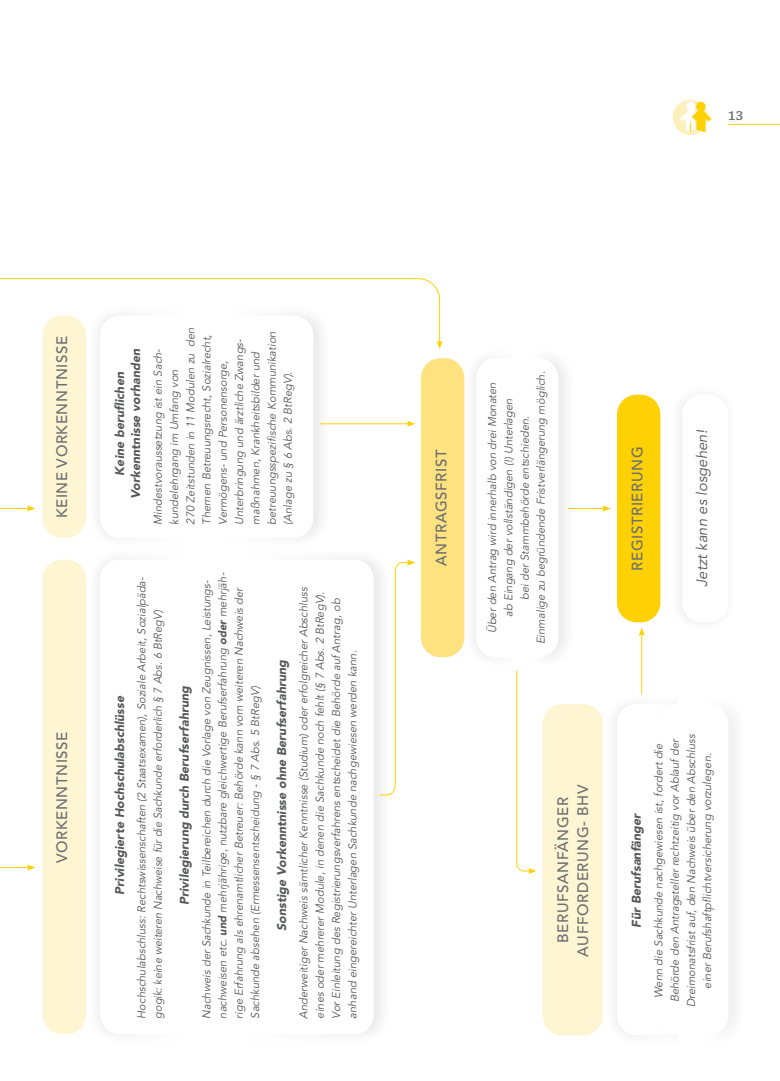
<style>
.page{position:relative;width:780px;height:1081px;background:#fff}
.page>*{position:absolute;margin:0;border:0;box-sizing:border-box;transform-origin:0 0}
.Head_Diagramm{font:500 15px/20px "Avenir LT Std";letter-spacing:.04em;color:#6c6d70;text-align:center}
.Text_Diagramm{font:italic 15px "Avenir LT Std";letter-spacing:-.005em;color:#57585a}
.t1{font:13.75px "Chaparral Pro Semibold Capt";color:#6c6d70}
.Subhead_Diagramm{font:italic 900 12.5px/16.2px "Avenir LT Std";letter-spacing:-.005em;color:#57585a;text-align:center}
.Text_Diagramm-2{font:italic 11.25px/16.2px "Avenir LT Std";color:#57585a}
.s1{font-weight:900}
</style>
<div class="page">
<hr style="left:728px;top:124px;width:52px;height:1px;background:#fed105">
<div style="left:672px;top:100px;width:36px;height:35px;background:#fef0bc;border-radius:50%"></div>
<svg style="left:680px;top:102px;width:31px;height:30px"></svg>
<div style="left:462px;top:346px;width:88px;height:323px;background:#231f20;opacity:.1"></div>
<div style="left:476px;top:358px;width:64px;height:299px;background:#fff;border-radius:19px"></div>
<div style="left:480px;top:337px;width:63px;height:341px;background:#fff"></div>
<div style="left:86px;top:547px;width:144px;height:499px;background:#fbfbfb"></div>
<div style="left:100px;top:559px;width:120px;height:475px;background:#fff;border-radius:19px"></div>
<div style="left:109px;top:526px;width:122px;height:542px;background:#fff"></div>
<div style="left:603px;top:692px;width:114px;height:355px;background:#fbfbfb"></div>
<div style="left:617px;top:704px;width:90px;height:331px;background:#fff;border-radius:19px"></div>
<div style="left:623px;top:680px;width:92px;height:379px;background:#fff"></div>
<div style="left:86px;top:304px;width:144px;height:246px;background:#fbfbfb"></div>
<div style="left:100px;top:315px;width:120px;height:223px;background:#fff;border-radius:19px"></div>
<div style="left:109px;top:300px;width:122px;height:253px;background:#fff"></div>
<div style="left:194px;top:547px;width:199px;height:499px;background:#f6f6f6"></div>
<div style="left:199px;top:559px;width:174px;height:475px;background:#fff;border-radius:19px"></div>
<div style="left:182px;top:526px;width:178px;height:542px;background:#fff"></div>
<div style="left:189px;top:304px;width:143px;height:246px;background:#f8f7f8"></div>
<div style="left:193px;top:315px;width:120px;height:223px;background:#fff;border-radius:19px"></div>
<div style="left:182px;top:300px;width:122px;height:253px;background:#fff"></div>
<div style="left:509px;top:347px;width:68px;height:322px;background:#231f20;opacity:.1"></div>
<div style="left:514px;top:358px;width:44px;height:299px;background:#fff;border-radius:19px"></div>
<div style="left:512px;top:337px;width:43px;height:341px;background:#fff"></div>
<div style="left:43px;top:559px;width:43px;height:475px;background:#fef5d2;border-radius:19px"></div>
<div style="left:542px;top:704px;width:60px;height:331px;background:#fef5d2;border-radius:19px"></div>
<div style="left:421px;top:358px;width:43px;height:299px;background:#ffe280;border-radius:19px"></div>
<div style="left:617px;top:395px;width:43px;height:227px;background:#fed105;border-radius:19px"></div>
<div style="left:43px;top:315px;width:43px;height:223px;background:#fef5d2;border-radius:19px"></div>
<svg style="left:516px;top:670px;width:20px;height:204px"></svg>
<svg style="left:0;top:278px;width:442px;height:71px"></svg>
<hr style="left:568px;top:508px;width:36px;height:1px;background:#fed105">
<svg style="left:602px;top:505px;width:8px;height:6px"></svg>
<svg style="left:0;top:864px;width:35px;height:6px"></svg>
<svg style="left:0;top:505px;width:35px;height:7px"></svg>
<hr style="left:641px;top:634px;width:1px;height:60px;background:#fed105">
<svg style="left:638px;top:627px;width:6px;height:9px"></svg>
<hr style="left:320px;top:423px;width:89px;height:1px;background:#fed105">
<svg style="left:407px;top:421px;width:8px;height:6px"></svg>
<svg style="left:380px;top:559px;width:35px;height:237px"></svg>
<p class="t1" style="left:728px;top:108px;width:17px">13</p>
<p class="Head_Diagramm" style="left:52px;top:518px;width:184px;rotate:-90deg">KEINE VORKENNTNISSE</p>
<p class="Head_Diagramm" style="left:52px;top:863px;width:133px;rotate:-90deg">VORKENNTNISSE</p>
<p class="Subhead_Diagramm" style="left:112px;top:499px;width:152px;rotate:-90deg">Keine beruflichen<br>Vorkenntnisse vorhanden</p>
<p class="Text_Diagramm-2" style="left:150px;top:525px;width:198px;rotate:-90deg">Mindestvoraussetzung ist ein Sach&shy;kundelehrgang im Umfang von<br>270 Zeitstunden in 11 Modulen zu den Themen Betreuungsrecht, Sozialrecht, Vermögens- und Personensorge, Unterbringung und ärztliche Zwangs&shy;maßnahmen, Krankheitsbilder und betreuungsspezifische Kommunikation (Anlage zu § 6 Abs. 2 BtRegV).</p>
<p class="Subhead_Diagramm" style="left:112px;top:894px;width:200px;rotate:-90deg">Privilegierte Hochschulabschlüsse</p>
<p class="Text_Diagramm-2" style="left:134px;top:1018px;width:443px;rotate:-90deg">Hochschulabschluss: Rechtswissenschaften (2 Staatsexamen), Soziale Arbeit, Sozialpäda&shy;gogik: keine weiteren Nachweise für die Sachkunde erforderlich § 7 Abs. 6 BtRegV)</p>
<p class="Subhead_Diagramm" style="left:176px;top:905px;width:221px;rotate:-90deg">Privilegierung durch Berufserfahrung</p>
<p class="Text_Diagramm-2" style="left:199px;top:1018px;width:447px;rotate:-90deg">Nachweis der Sachkunde in Teilbereichen durch die Vorlage von Zeugnissen, Leistungs&shy;nachweisen etc. <span class="s1">und</span> mehrjährige, nutzbare gleichwertige Berufserfahrung <span class="s1">oder</span> mehrjäh&shy;rige Erfahrung als ehrenamtlicher Betreuer: Behörde kann vom weiteren Nachweis der Sachkunde absehen (Ermessensentscheidung - § 7 Abs. 5 BtRegV)</p>
<p class="Subhead_Diagramm" style="left:273px;top:931px;width:272px;rotate:-90deg">Sonstige Vorkenntnisse ohne Berufserfahrung</p>
<p class="Text_Diagramm-2" style="left:296px;top:1018px;width:433px;rotate:-90deg">Anderweitiger Nachweis sämtlicher Kenntnisse (Studium) oder erfolgreicher Abschluss eines oder mehrerer Module, in denen die Sachkunde noch fehlt (§ 7 Abs. 2 BtRegV).<br>Vor Einleitung des Registrierungsverfahrens entscheidet die Behörde auf Antrag, ob anhand eingereichter Unterlagen Sachkunde nachgewiesen werden kann.</p>
<p class="Text_Diagramm-2" style="left:484px;top:644px;width:274px;text-align:center;rotate:-90deg">Über den Antrag wird innerhalb von drei Monaten<br>ab Eingang der vollständigen (!) Unterlagen<br>bei der Stammbehörde entschieden.<br>Einmalige zu begründende Fristverlängerung möglich.</p>
<p class="Head_Diagramm" style="left:431px;top:566px;width:118px;rotate:-90deg">ANTRAGSFRIST</p>
<p class="Head_Diagramm" style="left:627px;top:571px;width:126px;rotate:-90deg">REGISTRIERUNG</p>
<p class="Text_Diagramm" style="left:693px;top:587px;width:158px;rotate:-90deg">Jetzt kann es losgehen!</p>
<p class="Head_Diagramm" style="left:553px;top:956px;width:174px;rotate:-90deg">BERUFSANFÄNGER<br>AUFFORDERUNG- BHV</p>
<p class="Subhead_Diagramm" style="left:628px;top:927px;width:116px;rotate:-90deg">Für Berufsanfänger</p>
<p class="Text_Diagramm-2" style="left:650px;top:1007px;width:275px;text-align:center;rotate:-90deg">Wenn die Sachkunde nachgewiesen ist, fordert die Behörde den Antragsteller rechtzeitig vor Ablauf der Dreimonatsfrist auf, den Nachweis über den Abschluss einer Berufshaftpflichtversicherung vorzulegen.</p>
</div>
